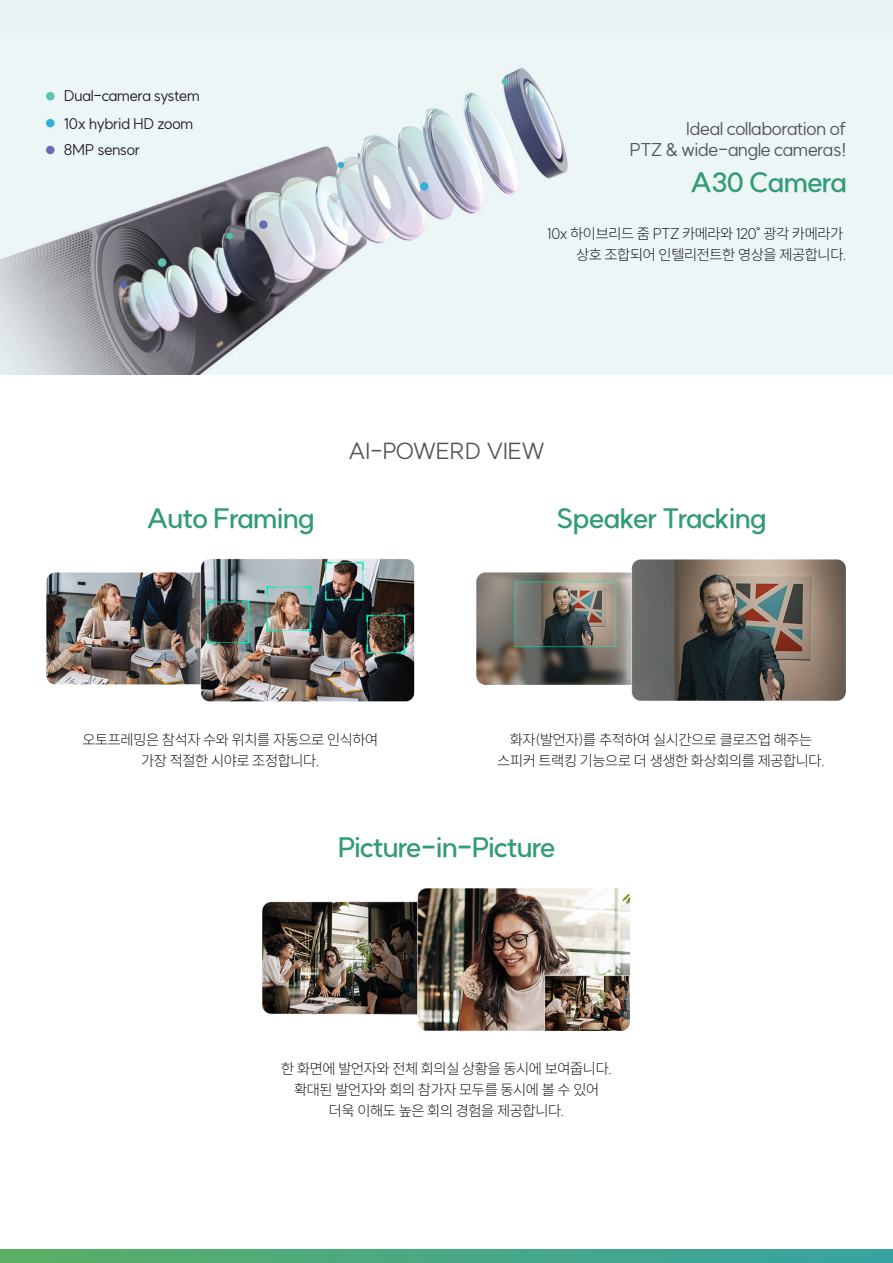
<style>
.page{position:relative;width:893px;height:1263px;background:#fff}
.page>*{position:absolute;margin:0;border:0;box-sizing:border-box;transform-origin:0 0}
.t1{font:600 27px "SUIT";letter-spacing:-.035em;color:#329c75}
.t2{font:22.65px "SUIT";letter-spacing:-.045em;color:#545557}
.t3{font:18px/21.6px "SUIT";letter-spacing:-.045em;color:#545557;text-align:right}
.t4{font:200 15px/21px "SUIT";letter-spacing:-.025em;color:#050504;text-align:center}
.t5{font:15px/27px "SUIT";letter-spacing:-.045em;color:#231f20}
.s1{font-family:"Malgun Gothic";font-weight:300}
</style>
<div class="page">
<img style="left:0;top:34px;width:893px;height:340px">
<div style="left:46px;top:92px;width:9px;height:9px;background:#5bc2ae;border-radius:50%"></div>
<svg style="left:157px;top:258px;width:10px;height:9px"></svg>
<div style="left:46px;top:119px;width:9px;height:8px;background:#34afd6;border-radius:50%"></div>
<svg style="left:419px;top:182px;width:10px;height:9px"></svg>
<div style="left:46px;top:146px;width:9px;height:8px;background:#656eb4;border-radius:50%"></div>
<svg style="left:259px;top:220px;width:9px;height:9px"></svg>
<svg style="left:0;top:1249px;width:893px;height:14px;background:#49a883"></svg>
<div style="left:0;top:0;width:893px;height:34px;background:#eaf2f5"></div>
<img style="left:477px;top:559px;width:368px;height:142px">
<img style="left:46px;top:558px;width:368px;height:144px">
<img style="left:262px;top:888px;width:368px;height:143px">
<p class="t5" style="left:64px;top:83px;width:138px">Dual-camera system<br>10x hybrid HD zoom<br>8MP sensor</p>
<p class="t3" style="left:629px;top:118px;width:219px">Ideal collaboration of<br>PTZ &amp; wide-angle cameras!</p>
<h1 class="t1" style="left:690px;top:169px;width:159px">A30 Camera</h1>
<p class="t4" style="left:547px;top:224px;width:301px;text-align:right">10x 하이브리드 줌 PTZ 카메라와 120<span class="s1">˚</span> 광각 카메라가 상호 조합되어 인텔리전트한 영상을 제공합니다.</p>
<h1 class="t1" style="left:146px;top:504px;width:170px">Auto Framing</h1>
<h2 class="t2" style="left:348px;top:439px;width:200px">AI-POWERD VIEW</h2>
<h1 class="t1" style="left:556px;top:504px;width:213px">Speaker Tracking</h1>
<p class="t4" style="left:82px;top:729px;width:297px">오토프레밍은 참석자 수와 위치를 자동으로 인식하여 가장 적절한 시야로 조정합니다.</p>
<p class="t4" style="left:497px;top:729px;width:329px">화자(발언자)를 추적하여 실시간으로 클로즈업 해주는 스피커 트랙킹 기능으로 더 생생한 화상회의를 제공합니다.</p>
<h1 class="t1" style="left:338px;top:834px;width:219px">Picture-in-Picture</h1>
<p class="t4" style="left:281px;top:1059px;width:332px">한 화면에 발언자와 전체 회의실 상황을 동시에 보여줍니다. 확대된 발언자와 회의 참가자 모두를 동시에 볼 수 있어 더욱 이해도 높은 회의 경험을 제공합니다.</p>
</div>
